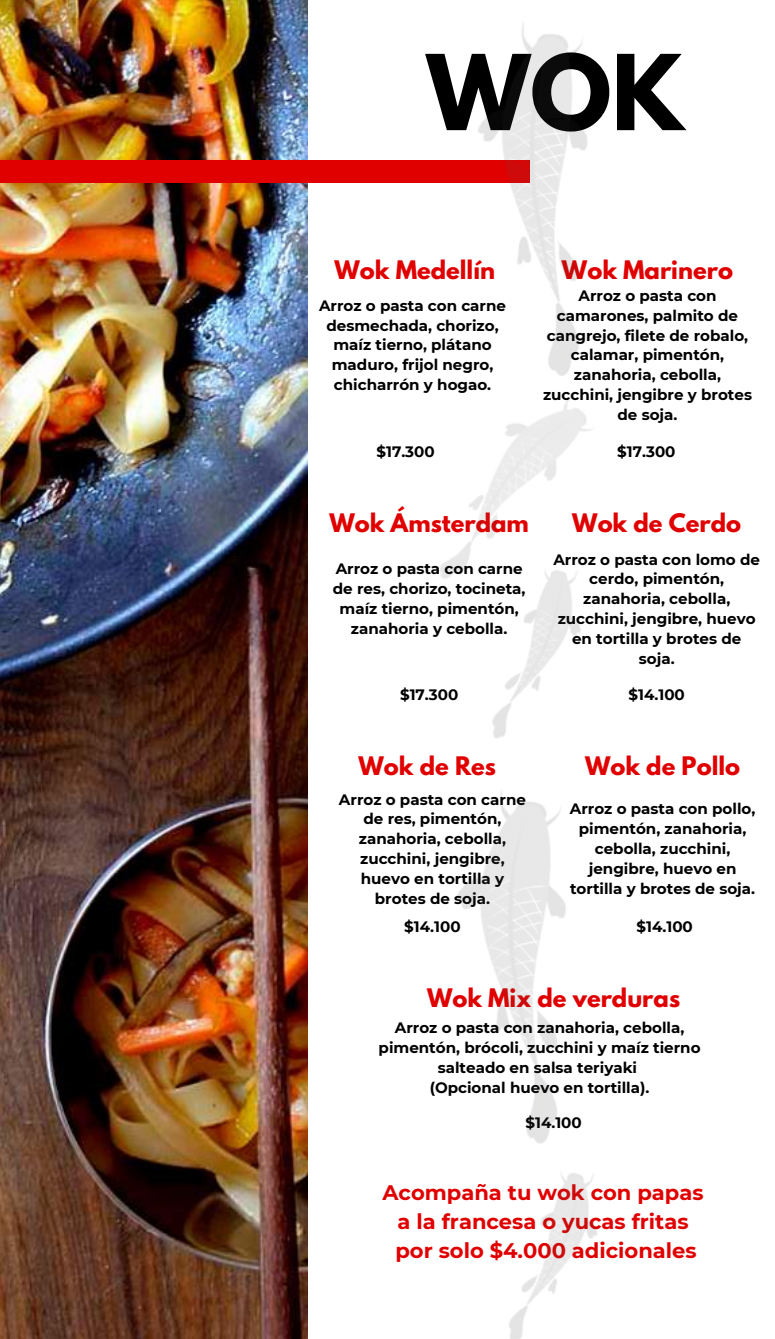
<style>
.page{position:relative;width:775px;height:1339px;background:#fff}
.page>*{position:absolute;margin:0;border:0;box-sizing:border-box;transform-origin:0 0}
.t1{font:700 92.58px "League Spartan";color:#000}
.t2{font:700 22.57px "League Spartan";color:#e10000}
.t3{font:700 21px/28.9px "Montserrat";color:#e10000;text-align:center}
.t4{font:700 15.05px/19.8px "Montserrat";color:#000;text-align:center}
</style>
<div class="page">
<img style="left:0;top:0;width:307px;height:1339px">
<div style="left:0;top:160px;width:529px;height:23px;background:#e10000"></div>
<img style="left:440px;top:23px;width:158px;height:1316px">
<h1 class="t1" style="left:426px;top:47px;width:259px">WOK</h1>
<h2 class="t2" style="left:334px;top:258px;width:162px">Wok Medellín</h2>
<p class="t4" style="left:319px;top:296px;width:188px">Arroz o pasta con carne desmechada, chorizo, maíz tierno, plátano maduro, frijol negro, chicharrón y hogao.</p>
<p class="t4" style="left:376px;top:442px;width:60px">$17.300</p>
<h2 class="t2" style="left:562px;top:258px;width:172px">Wok Marinero</h2>
<p class="t4" style="left:543px;top:286px;width:210px">Arroz o pasta con camarones, palmito de cangrejo, filete de robalo, calamar, pimentón, zanahoria, cebolla, zucchini, jengibre y brotes de soja.</p>
<p class="t4" style="left:617px;top:442px;width:60px">$17.300</p>
<h2 class="t2" style="left:329px;top:512px;width:201px">Wok Ámsterdam</h2>
<p class="t4" style="left:333px;top:559px;width:194px">Arroz o pasta con carne de res, chorizo, tocineta, maíz tierno, pimentón, zanahoria y cebolla.</p>
<p class="t4" style="left:400px;top:684px;width:60px">$17.300</p>
<h2 class="t2" style="left:572px;top:512px;width:170px">Wok de Cerdo</h2>
<p class="t4" style="left:553px;top:549px;width:208px">Arroz o pasta con lomo de cerdo, pimentón, zanahoria, cebolla, zucchini, jengibre, huevo en tortilla y brotes de soja.</p>
<p class="t4" style="left:628px;top:684px;width:58px">$14.100</p>
<h2 class="t2" style="left:358px;top:755px;width:139px">Wok de Res</h2>
<p class="t4" style="left:339px;top:789px;width:188px">Arroz o pasta con carne de res, pimentón, zanahoria, cebolla, zucchini, jengibre, huevo en tortilla y brotes de soja.</p>
<h2 class="t2" style="left:585px;top:755px;width:156px">Wok de Pollo</h2>
<p class="t4" style="left:569px;top:799px;width:187px">Arroz o pasta con pollo, pimentón, zanahoria, cebolla, zucchini, jengibre, huevo en tortilla y brotes de soja.</p>
<p class="t4" style="left:404px;top:916px;width:58px">$14.100</p>
<p class="t4" style="left:636px;top:916px;width:58px">$14.100</p>
<h2 class="t2" style="left:427px;top:987px;width:254px">Wok Mix de verduras</h2>
<p class="t4" style="left:378px;top:1018px;width:323px">Arroz o pasta con zanahoria, cebolla, pimentón, brócoli, zucchini y maíz tierno salteado en salsa teriyaki<br>(Opcional huevo en tortilla).</p>
<p class="t4" style="left:525px;top:1113px;width:58px">$14.100</p>
<h3 class="t3" style="left:382px;top:1178px;width:322px">Acompaña tu wok con papas a la francesa o yucas fritas por solo $4.000 adicionales</h3>
</div>
